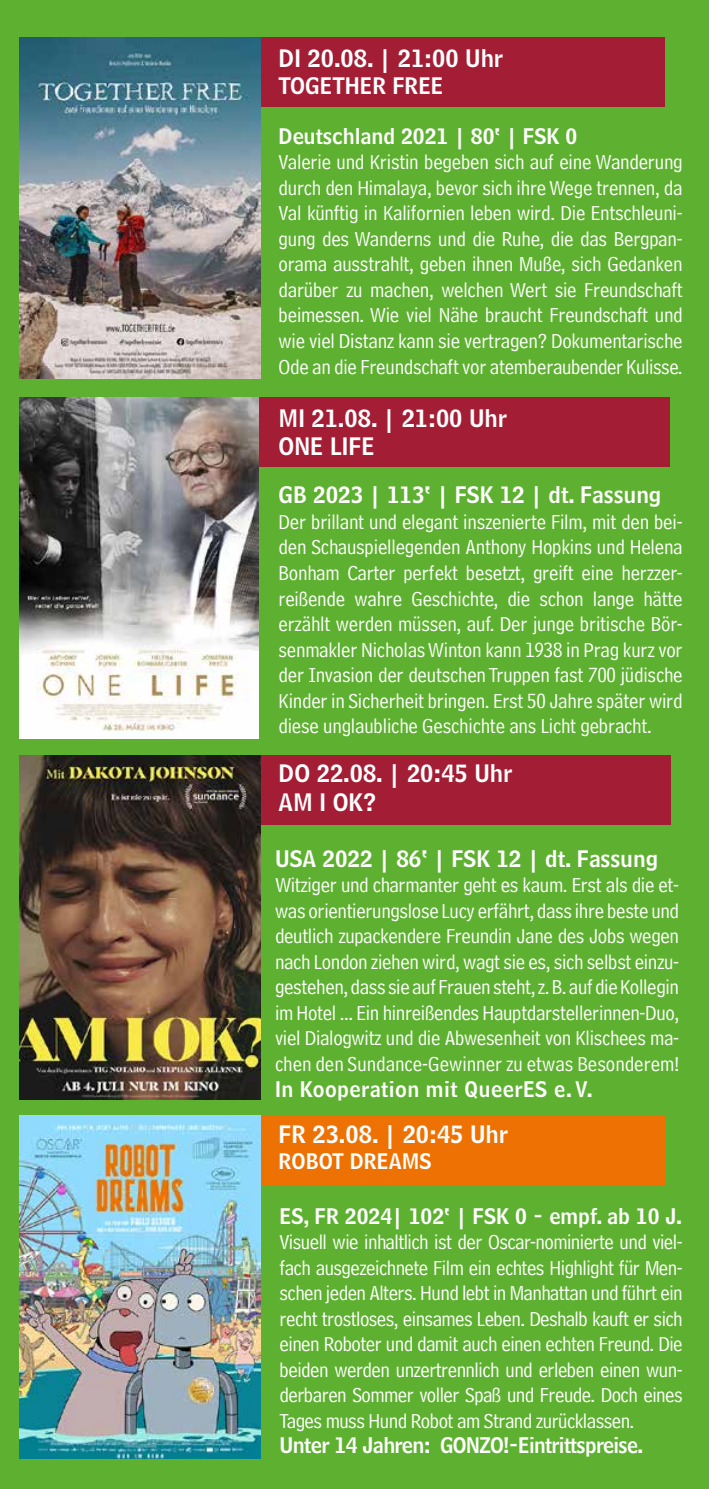
<style>
.page{position:relative;width:709px;height:1489px;background:#fff}
.page>*{position:absolute;margin:0;border:0;box-sizing:border-box;transform-origin:0 0}
.t1{font:23.75px/28.5px "Bell Centennial Std Name Num";color:#fff}
.t2{font:22.5px "Bell Centennial Std Name Num";color:#fff}
.t3{font:21.25px/25.5px "Bell Centennial Address";letter-spacing:-.01em;color:#fff;text-align:justify}
.t4{font:21.25px "Bell Centennial Std Name Num";color:#fff}
.t5{font:21.25px "Bell Centennial Std Name Num";letter-spacing:-.03em;color:#fff}
.t6{font:21.25px "Bell Centennial Std Name Num";letter-spacing:.02em;color:#fff}
</style>
<div class="page">
<div style="left:0;top:0;width:709px;height:1488px;background:#5eb130"></div>
<div style="left:247px;top:37px;width:418px;height:70px;background:#a31e35"></div>
<div style="left:252px;top:397px;width:417px;height:69px;background:#a31e35"></div>
<div style="left:254px;top:1114px;width:411px;height:70px;background:#ee7203"></div>
<img style="left:20px;top:1115px;width:240px;height:343px">
<img style="left:19px;top:397px;width:239px;height:341px">
<img style="left:19px;top:37px;width:241px;height:341px">
<div style="left:257px;top:755px;width:413px;height:69px;background:#a31e35"></div>
<img style="left:20px;top:755px;width:241px;height:343px">
<p class="t1" style="left:278px;top:44px;width:226px">DI 20.08. | 21:00 Uhr</p>
<p class="t2" style="left:278px;top:72px;width:166px">TOGETHER FREE</p>
<p class="t4" style="left:278px;top:123px;width:300px">Deutschland 2021 | 80‘ | FSK 0</p>
<p class="t3" style="left:278px;top:150px;width:405px">Valerie und Kristin begeben sich auf eine Wanderung durch den Himalaya, bevor sich ihre Wege trennen, da Val künftig in Kalifornien leben wird. Die Entschleuni&shy;gung des Wanderns und die Ruhe, die das Bergpan&shy;orama ausstrahlt, geben ihnen Muße, sich Gedanken darüber zu machen, welchen Wert sie Freundschaft beimessen. Wie viel Nähe braucht Freundschaft und wie viel Distanz kann sie vertragen? Dokumentarische Ode an die Freundschaft vor atemberaubender Kulisse.</p>
<p class="t1" style="left:278px;top:403px;width:230px">MI 21.08. | 21:00 Uhr<br>ONE LIFE</p>
<p class="t2" style="left:278px;top:481px;width:384px">GB 2023 | 113‘ | FSK 12 | dt. Fassung</p>
<p class="t3" style="left:278px;top:509px;width:405px">Der brillant und elegant inszenierte Film, mit den bei&shy;den Schauspiellegenden Anthony Hopkins und Helena Bonham Carter perfekt besetzt, greift eine herzzer&shy;reißende wahre Geschichte, die schon lange hätte erzählt werden müssen, auf. Der junge britische Bör&shy;senmakler Nicholas Winton kann 1938 in Prag kurz vor der Invasion der deutschen Truppen fast 700 jüdische Kinder in Sicherheit bringen. Erst 50 Jahre später wird diese unglaubliche Geschichte ans Licht gebracht.</p>
<p class="t1" style="left:278px;top:759px;width:235px">DO 22.08. | 20:45 Uhr<br>AM I OK?</p>
<p class="t2" style="left:275px;top:844px;width:384px">USA 2022 | 86‘ | FSK 12 | dt. Fassung</p>
<p class="t3" style="left:275px;top:872px;width:405px">Witziger und charmanter geht es kaum. Erst als die et&shy;was orientierungslose Lucy erfährt, dass ihre beste und deutlich zupackendere Freundin Jane des Jobs wegen nach London ziehen wird, wagt sie es, sich selbst einzu&shy;gestehen, dass sie auf Frauen steht, z. B. auf die Kollegin im Hotel ... Ein hinreißendes Hauptdarstellerinnen-Duo, viel Dialogwitz und die Abwesenheit von Klischees ma&shy;chen den Sundance-Gewinner zu etwas Besonderem!</p>
<p class="t6" style="left:275px;top:1075px;width:319px">In Kooperation mit QueerES e. V.</p>
<p class="t1" style="left:278px;top:1119px;width:231px">FR 23.08. | 20:45 Uhr</p>
<p class="t4" style="left:278px;top:1147px;width:154px">ROBOT DREAMS</p>
<p class="t4" style="left:279px;top:1202px;width:404px">ES, FR 2024| 102‘ | FSK 0 - empf. ab 10 J.</p>
<p class="t3" style="left:279px;top:1229px;width:404px">Visuell wie inhaltlich ist der Oscar-nominierte und viel&shy;fach ausgezeichnete Film ein echtes Highlight für Men&shy;schen jeden Alters. Hund lebt in Manhattan und führt ein recht trostloses, einsames Leben. Deshalb kauft er sich einen Roboter und damit auch einen echten Freund. Die beiden werden unzertrennlich und erleben einen wun&shy;derbaren Sommer voller Spaß und Freude. Doch eines Tages muss Hund Robot am Strand zurücklassen.</p>
<p class="t5" style="left:279px;top:1431px;width:365px">Unter 14 Jahren: GONZO!-Eintrittspreise.</p>
</div>
